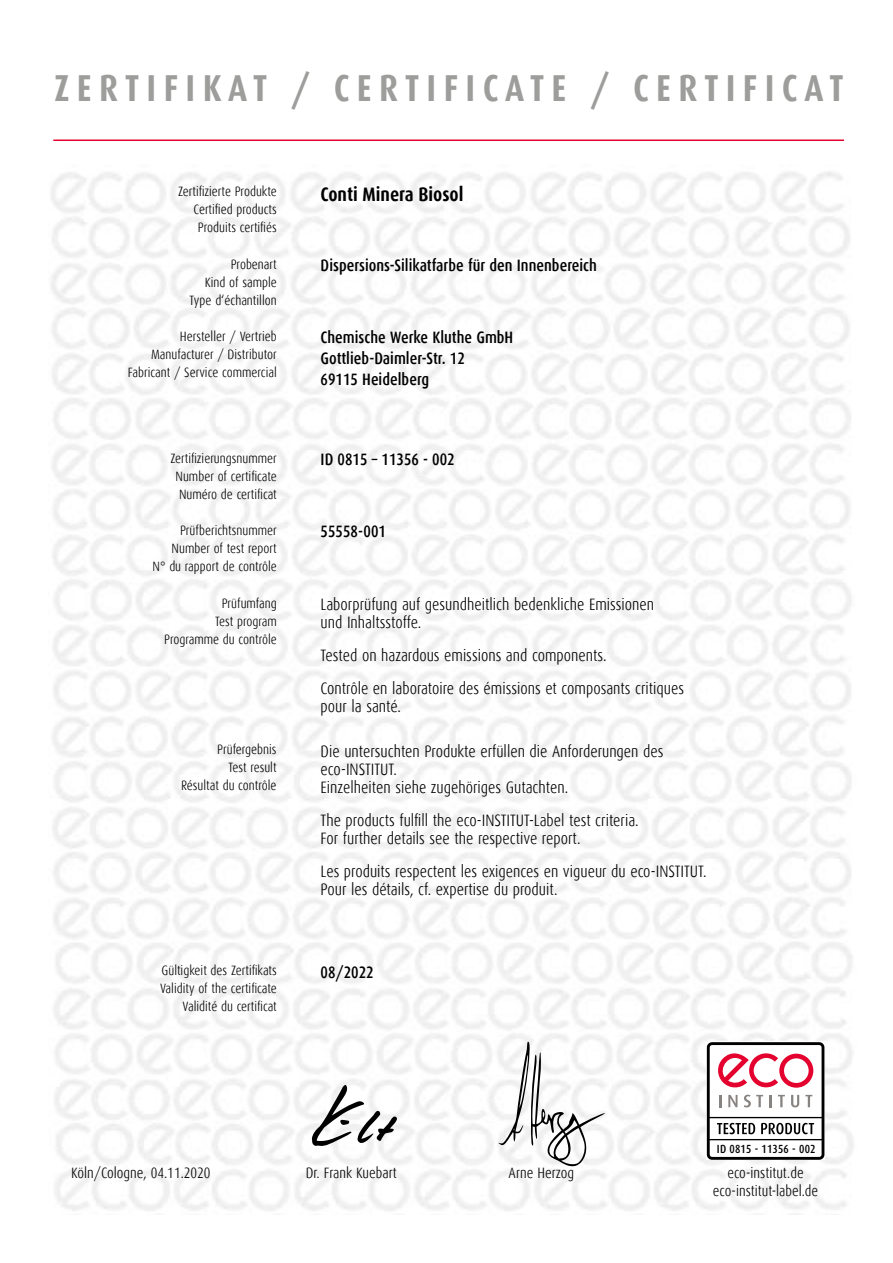
<style>
.page{position:relative;width:893px;height:1263px;background:#fff}
.page>*{position:absolute;margin:0;border:0;box-sizing:border-box;transform-origin:0 0}
.t1{font:700 37.5px "Dax Condensed";letter-spacing:.2em;color:#9d9d9c}
.t2{font:700 19.5px "Dax Condensed";color:#000}
.t3{font:300 16.5px/18px "Dax Condensed";color:#000}
.t4{font:500 16.5px/21px "Dax Condensed";color:#000}
.t5{font:300 15px/18px "Dax Condensed";color:#000;text-align:center}
.t6{font:300 13.5px/18px "Dax Condensed";color:#000;text-align:right}
.t7{font:500 11.85px "Dax Condensed";letter-spacing:.015em;color:#000}
</style>
<div class="page">
<hr style="left:53px;top:139px;width:791px;height:2px;background:#e4032e">
<svg style="left:312px;top:1085px;width:85px;height:61px"></svg>
<svg style="left:498px;top:1041px;width:107px;height:125px"></svg>
<div style="left:707px;top:1042px;width:117px;height:118px;border:3px solid #000;border-radius:4px"></div>
<hr style="left:709px;top:1117px;width:114px;height:1px;background:#000">
<hr style="left:709px;top:1139px;width:114px;height:1px;background:#000">
<svg style="left:719px;top:1095px;width:2px;height:12px"></svg>
<svg style="left:728px;top:1095px;width:9px;height:12px"></svg>
<svg style="left:744px;top:1095px;width:19px;height:12px"></svg>
<svg style="left:769px;top:1095px;width:3px;height:12px"></svg>
<svg style="left:778px;top:1095px;width:7px;height:12px"></svg>
<svg style="left:791px;top:1095px;width:8px;height:12px"></svg>
<svg style="left:805px;top:1095px;width:7px;height:12px"></svg>
<svg style="left:718px;top:1053px;width:95px;height:35px"></svg>
<svg style="left:717px;top:1123px;width:38px;height:11px"></svg>
<svg style="left:761px;top:1123px;width:53px;height:11px"></svg>
<h1 class="t1" style="left:55px;top:67px;width:790px">ZERTIFIKAT / CERTIFICATE / CERTIFICAT</h1>
<p class="t6" style="left:178px;top:183px;width:100px">Zertifizierte Produkte<br>Certified products<br>Produits certifiés</p>
<p class="t6" style="left:190px;top:255px;width:89px">Probenart<br>Kind of sample<br>Type d‘échantillon</p>
<p class="t6" style="left:128px;top:327px;width:151px">Hersteller / Vertrieb<br>Manufacturer / Distributor<br>Fabricant / Service commercial</p>
<p class="t6" style="left:176px;top:449px;width:103px;text-align:justify;text-indent:-5px">Zertifizierungsnummer Number of certificate Numéro de certificat</p>
<p class="t6" style="left:153px;top:521px;width:126px">Prüfberichtsnummer<br>Number of test report<br>N° du rapport de contrôle</p>
<p class="t6" style="left:164px;top:595px;width:114px">Prüfumfang<br>Test program<br>Programme du contrôle</p>
<p class="t6" style="left:181px;top:741px;width:97px">Prüfergebnis<br>Test result<br>Résultat du contrôle</p>
<p class="t2" style="left:321px;top:184px;width:144px">Conti Minera Biosol</p>
<p class="t4" style="left:321px;top:255px;width:278px">Dispersions-Silikatfarbe für den Innenbereich</p>
<p class="t4" style="left:321px;top:327px;width:194px">Chemische Werke Kluthe GmbH<br>Gottlieb-Daimler-Str. 12<br>69115 Heidelberg</p>
<p class="t4" style="left:321px;top:449px;width:136px">ID 0815 – 11356 - 002</p>
<p class="t4" style="left:321px;top:521px;width:67px">55558-001</p>
<p class="t3" style="left:321px;top:596px;width:335px">Laborprüfung auf gesundheitlich bedenkliche Emissionen und Inhaltsstoffe.</p>
<p class="t3" style="left:321px;top:639px;width:365px;line-height:33px">Tested on hazardous emissions and components.<br>Contrôle en laboratoire des émissions et composants critiques</p>
<p class="t3" style="left:321px;top:698px;width:82px">pour la santé.</p>
<p class="t3" style="left:321px;top:742px;width:344px">Die untersuchten Produkte erfüllen die Anforderungen des eco-INSTITUT.<br>Einzelheiten siehe zugehöriges Gutachten.</p>
<p class="t3" style="left:321px;top:811px;width:320px">The products fulfill the eco-INSTITUT-Label test criteria.<br>For further details see the respective report.</p>
<p class="t3" style="left:321px;top:862px;width:387px">Les produits respectent les exigences en vigueur du eco-INSTITUT.<br>Pour les détails, cf. expertise du produit.</p>
<p class="t6" style="left:160px;top:962px;width:118px">Gültigkeit des Zertifikats<br>Validity of the certificate<br>Validité du certificat</p>
<p class="t4" style="left:321px;top:962px;width:55px">08/2022</p>
<p class="t7" style="left:717px;top:1143px;width:100px">ID 0815 - 11356 - 002</p>
<p class="t5" style="left:71px;top:1164px;width:141px">Köln/Cologne, 04.11.2020</p>
<p class="t5" style="left:306px;top:1164px;width:92px">Dr. Frank Kuebart</p>
<p class="t5" style="left:509px;top:1164px;width:67px">Arne Herzog</p>
<p class="t5" style="left:713px;top:1164px;width:107px">eco-institut.de eco-institut-label.de</p>
</div>
